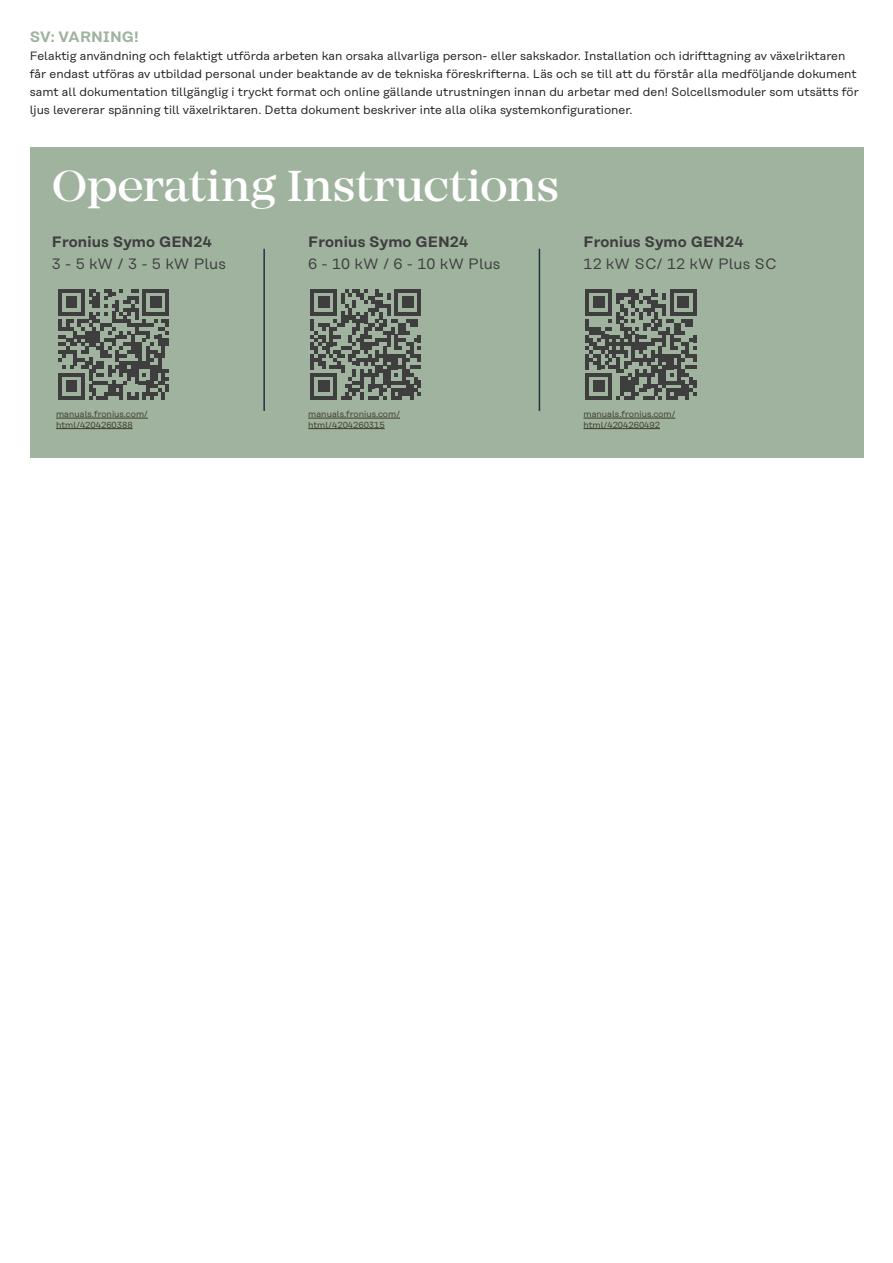
<style>
.page{position:relative;width:893px;height:1263px;background:#fff}
.page>*{position:absolute;margin:0;border:0;box-sizing:border-box;transform-origin:0 0}
.t1{font:500 45px "Mirador";letter-spacing:-.01em;color:#fff}
.t2{font:15px/22.5px "Rational Text";letter-spacing:.01em;color:#3e3e3f}
.t3{font:600 15px/22.5px "Rational Text";letter-spacing:.01em;color:#3e3e3f}
.t4{font:600 15px "Rational Text";color:#9fb39e}
.t5{font:12px/18px "Rational Text";color:#231f20}
.t6{font:8.7px/10.5px "Rational Text";color:#3e3c27}
.s1{font-weight:400}
.s2{font-weight:600}
</style>
<div class="page">
<div style="left:30px;top:148px;width:833px;height:310px;background:#9fb39e"></div>
<hr style="left:263px;top:249px;width:2px;height:162px;background:#1f3643">
<hr style="left:539px;top:249px;width:1px;height:162px;background:#1f3643">
<hr style="left:56px;top:418px;width:92px;height:1px;background:#3e3c27">
<hr style="left:56px;top:428px;width:77px;height:1px;background:#3e3c27">
<svg style="left:58px;top:289px;width:111px;height:111px"></svg>
<hr style="left:308px;top:418px;width:92px;height:1px;background:#3e3c27">
<hr style="left:308px;top:428px;width:77px;height:1px;background:#3e3c27">
<svg style="left:310px;top:289px;width:111px;height:111px"></svg>
<hr style="left:583px;top:418px;width:92px;height:1px;background:#3e3c27">
<hr style="left:583px;top:428px;width:77px;height:1px;background:#3e3c27">
<svg style="left:586px;top:289px;width:110px;height:111px"></svg>
<p class="t4" style="left:30px;top:28px;width:110px">SV: VARNING!</p>
<p class="t5" style="left:30px;top:47px;width:831px">Felaktig användning och felaktigt utförda arbeten kan orsaka allvarliga person- eller sakskador. Installation och idrifttagning av växelriktaren får endast utföras av utbildad personal under beaktande av de tekniska föreskrifterna. Läs och se till att du förstår alla medföljande dokument samt all dokumentation tillgänglig i tryckt format och online gällande utrustningen innan du arbetar med den! Solcellsmoduler som utsätts för ljus levererar spänning till växelriktaren. Detta dokument beskriver inte alla olika systemkonfigurationer.</p>
<p class="t1" style="left:52px;top:159px;width:509px">Operating Instructions</p>
<p class="t3" style="left:52px;top:230px;width:176px">Fronius Symo GEN24<br><span class="s1">3 - 5 kW / 3 - 5 kW Plus</span></p>
<p class="t2" style="left:308px;top:230px;width:194px"><span class="s2">Fronius Symo GEN24<br></span>6 - 10 kW / 6 - 10 kW Plus</p>
<p class="t2" style="left:583px;top:230px;width:195px"><span class="s2">Fronius Symo GEN24<br></span>12 kW SC/ 12 kW Plus SC</p>
<p class="t6" style="left:56px;top:409px;width:93px">manuals.fronius.com/ html/4204260388</p>
<p class="t6" style="left:308px;top:409px;width:93px">manuals.fronius.com/ html/4204260315</p>
<p class="t6" style="left:583px;top:409px;width:93px">manuals.fronius.com/ html/4204260492</p>
</div>
